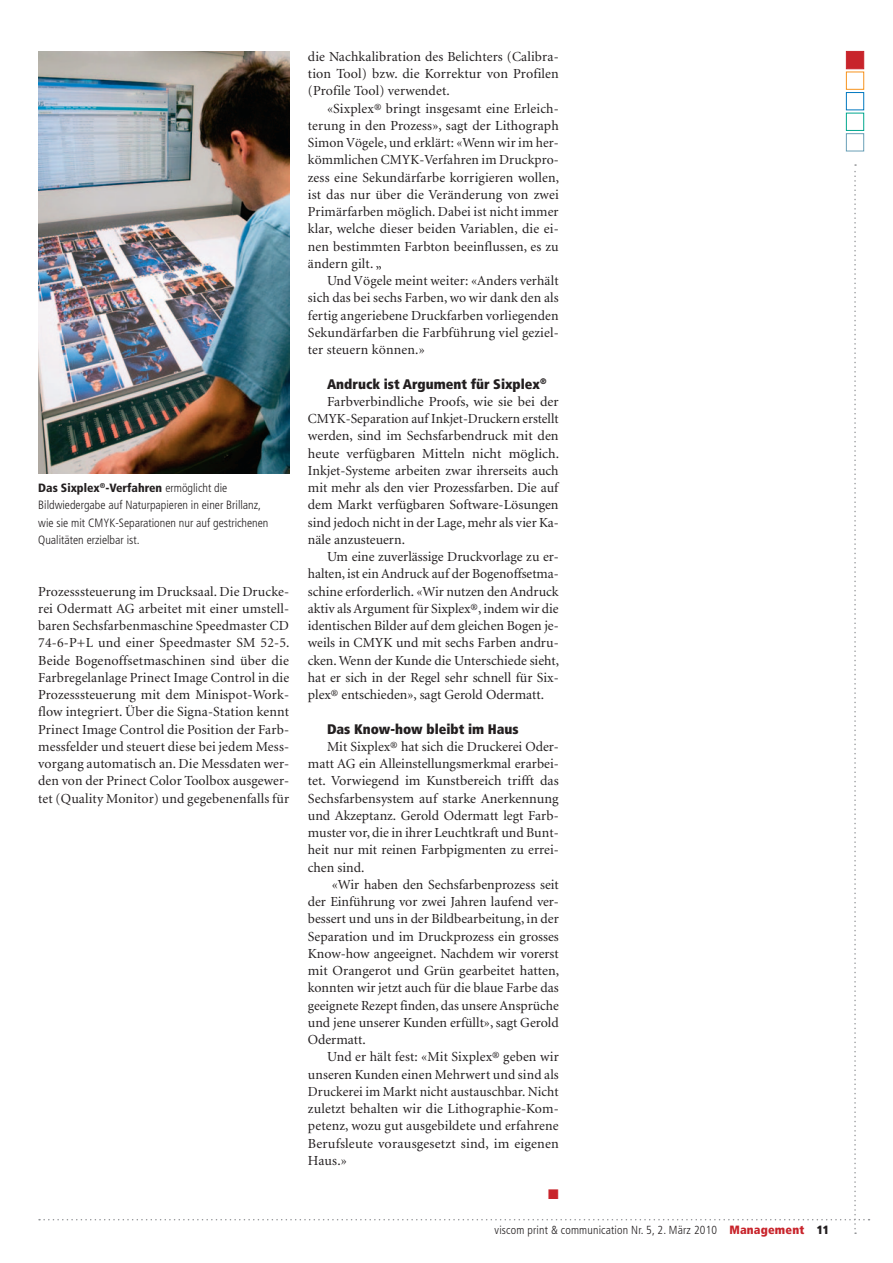
<style>
.page{position:relative;width:893px;height:1263px;background:#fff}
.page>*{position:absolute;margin:0;border:0;box-sizing:border-box;transform-origin:0 0}
.t1{font:13.8px/17.2px "Minion";letter-spacing:.005em;color:#231f20;text-align:justify}
.t2{font:900 condensed 13.8px "Frutiger LT";color:#231f20}
.t3{font:13.8px "Zapf Dingbats";color:#c8242b}
.t4{font:300 condensed 12px/17.2px "Frutiger LT";color:#231f20}
.t5{font:300 condensed 11.7px "Frutiger LT";letter-spacing:.015em;color:#231f20}
.s1{font-weight:900}
.s2{font-weight:900;font-size:12px;color:#c8242b}
.s3{font-weight:900;font-size:12px}
</style>
<div class="page">
<div style="left:846px;top:51px;width:18px;height:18px;background:#c8242b;border:1px solid #c8242b"></div>
<div style="left:846px;top:72px;width:18px;height:18px;background:#fff;border:1px solid #f7931d"></div>
<div style="left:846px;top:92px;width:18px;height:18px;background:#fff;border:1px solid #0078c0"></div>
<div style="left:846px;top:113px;width:18px;height:18px;background:#fff;border:1px solid #00a78e"></div>
<div style="left:846px;top:133px;width:18px;height:18px;background:#fff;border:1px solid #69a0b7"></div>
<img style="left:38px;top:51px;width:251px;height:423px">
<p class="t4" style="left:38px;top:479px;width:232px"><span class="s1">Das Sixplex</span><sup>®</sup><span class="s1">-Verfahren</span> ermöglicht die Bildwiedergabe auf Naturpapieren in einer Brillanz, wie sie mit CMYK-Separationen nur auf gestrichenen Qualitäten erzielbar ist.</p>
<p class="t1" style="left:38px;top:583px;width:253px">Prozesssteuerung im Drucksaal. Die Drucke&shy;rei Odermatt AG arbeitet mit einer umstell&shy;baren Sechsfarbenmaschine Speedmaster CD 74-6-P+L und einer Speedmaster SM 52-5.<br>Beide Bogenoffsetmaschinen sind über die Farbregelanlage Prinect Image Control in die Prozesssteuerung mit dem Minispot-Work&shy;flow integriert. Über die Signa-Station kennt Prinect Image Control die Position der Farb&shy;messfelder und steuert diese bei jedem Mess&shy;vorgang automatisch an. Die Messdaten wer&shy;den von der Prinect Color Toolbox ausgewer&shy;tet (Quality Monitor) und gegebenenfalls für</p>
<p class="t1" style="left:308px;top:48px;width:252px">die Nachkalibration des Belichters (Calibra&shy;tion Tool) bzw. die Korrektur von Profilen (Profile Tool) verwendet.</p>
<p class="t1" style="left:308px;top:100px;width:253px;text-indent:19px">«Sixplex® bringt insgesamt eine Erleich&shy;terung in den Prozess», sagt der Lithograph Simon Vögele, und erklärt: «Wenn wir im her&shy;kömmlichen CMYK-Verfahren im Druckpro&shy;zess eine Sekundärfarbe korrigieren wollen, ist das nur über die Veränderung von zwei Primärfarben möglich. Dabei ist nicht immer klar, welche dieser beiden Variablen, die ei&shy;nen bestimmten Farbton beeinflussen, es zu ändern gilt. „</p>
<p class="t1" style="left:308px;top:273px;width:252px;text-indent:19px">Und Vögele meint weiter: «Anders verhält sich das bei sechs Farben, wo wir dank den als fertig angeriebene Druckfarben vorliegenden Sekundärfarben die Farbführung viel geziel&shy;ter steuern können.»</p>
<p class="t2" style="left:327px;top:375px;width:221px">Andruck ist Argument für Sixplex<sup>®</sup></p>
<p class="t1" style="left:308px;top:393px;width:253px;text-indent:19px">Farbverbindliche Proofs, wie sie bei der CMYK-Separation auf Inkjet-Druckern erstellt werden, sind im Sechsfarbendruck mit den heute verfügbaren Mitteln nicht möglich.<br>Inkjet-Systeme arbeiten zwar ihrerseits auch mit mehr als den vier Prozessfarben. Die auf dem Markt verfügbaren Software-Lösungen sind jedoch nicht in der Lage, mehr als vier Ka&shy;näle anzusteuern.</p>
<p class="t1" style="left:308px;top:549px;width:253px;text-indent:19px">Um eine zuverlässige Druckvorlage zu er&shy;halten, ist ein Andruck auf der Bogenoffsetma&shy;schine erforderlich. «Wir nutzen den Andruck aktiv als Argument für Sixplex®, indem wir die identischen Bilder auf dem gleichen Bogen je&shy;weils in CMYK und mit sechs Farben andru&shy;cken. Wenn der Kunde die Unterschiede sieht, hat er sich in der Regel sehr schnell für Six&shy;plex® entschieden», sagt Gerold Odermatt.</p>
<p class="t2" style="left:327px;top:720px;width:193px">Das Know-how bleibt im Haus</p>
<p class="t1" style="left:308px;top:738px;width:252px;text-indent:19px">Mit Sixplex® hat sich die Druckerei Oder&shy;matt AG ein Alleinstellungsmerkmal erarbei&shy;tet. Vorwiegend im Kunstbereich trifft das Sechsfarbensystem auf starke Anerkennung und Akzeptanz. Gerold Odermatt legt Farb&shy;muster vor, die in ihrer Leuchtkraft und Bunt&shy;heit nur mit reinen Farbpigmenten zu errei&shy;chen sind.</p>
<p class="t1" style="left:308px;top:876px;width:253px;text-indent:24px">«Wir haben den Sechsfarbenprozess seit der Einführung vor zwei Jahren laufend ver&shy;bessert und uns in der Bildbearbeitung, in der Separation und im Druckprozess ein grosses Know-how angeeignet. Nachdem wir vorerst mit Orangerot und Grün gearbeitet hatten, konnten wir jetzt auch für die blaue Farbe das geeignete Rezept finden, das unsere Ansprüche und jene unserer Kunden erfüllt», sagt Gerold Odermatt.</p>
<p class="t1" style="left:308px;top:1049px;width:252px;text-indent:19px">Und er hält fest: «Mit Sixplex® geben wir unseren Kunden einen Mehrwert und sind als Druckerei im Markt nicht austauschbar. Nicht zuletzt behalten wir die Lithographie-Kom&shy;petenz, wozu gut ausgebildete und erfahrene Berufsleute vorausgesetzt sind, im eigenen Haus.»</p>
<p class="t3" style="left:548px;top:1188px;width:12px">■</p>
<p class="t5" style="left:495px;top:1223px;width:336px">viscom print &amp; communication Nr. 5, 2. März 2010 <span class="s2">Management</span> <span class="s3">11</span></p>
</div>
